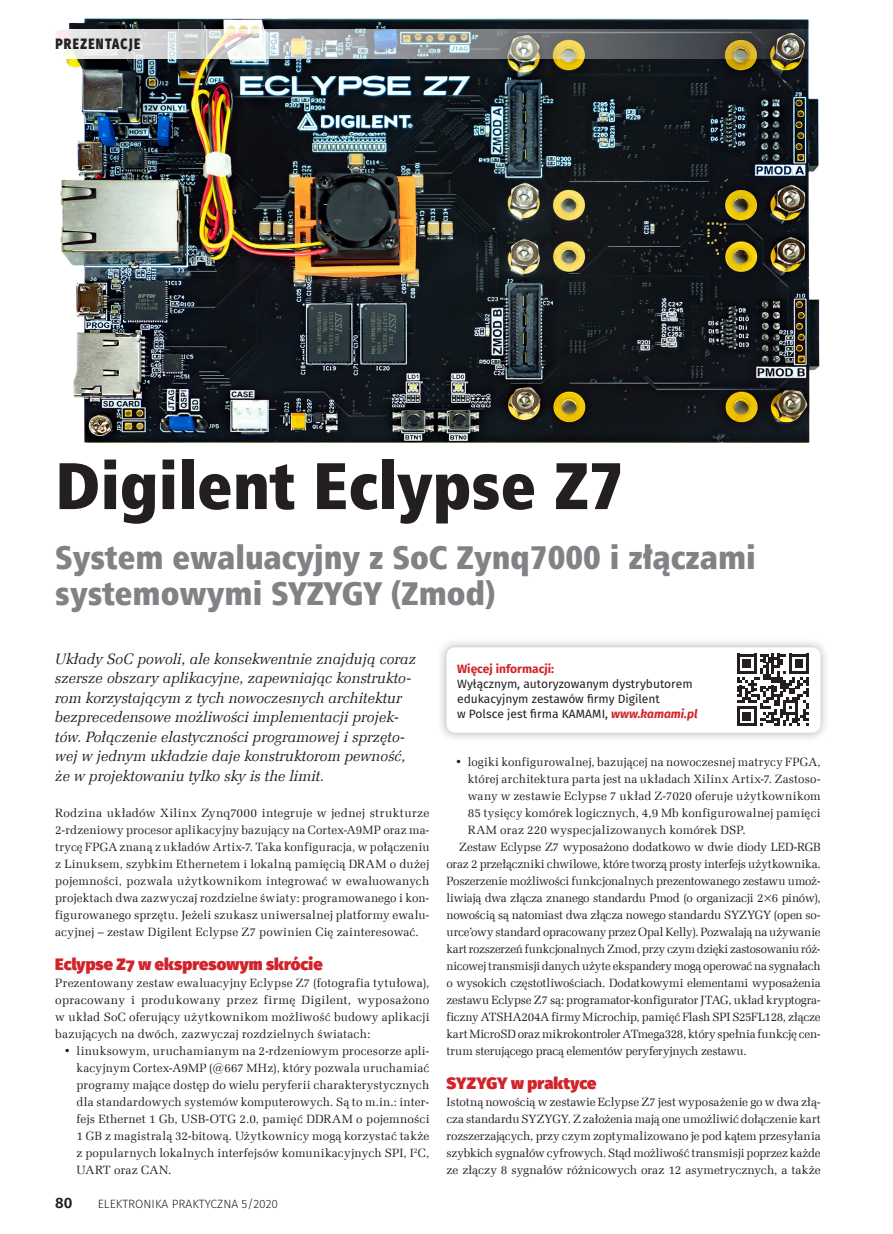
<style>
.page{position:relative;width:893px;height:1234px;background:#fff}
.page>*{position:absolute;margin:0;border:0;box-sizing:border-box;transform-origin:0 0}
._9_tytul{font:66px "Humnst 777 X Blk Cn EU";color:#231f20}
._0_podtytul{font:33px/36px "Humnst 777 X Blk Cn EU";color:#808285}
._3_Srodtytul{font:900 16.5px "Fira Sans";letter-spacing:.005em;color:#d1232a}
._2_lead_do_wszystkie{font:italic 15px/19.5px "Zapf Ellipt EU";color:#231f20}
.t1{font:800 15px "Fira Sans";letter-spacing:.11em;color:#231f20;scale:.8 1}
.t2{font:600 15px "Fira Sans";color:#231f20}
._1_Body{font:12px/17px "Zapf Ellipt EU";letter-spacing:.01em;color:#231f20;text-align:justify}
._7_tabela_trec{font:12px/15px "Fira Sans";color:#231f20}
.t3{font:300 12px "Fira Sans";color:#231f20}
._7_tabela_trec-2{font:700 12px "Fira Sans";color:#d1232a}
.s1{font-weight:700;font-style:italic;color:#d1232a}
</style>
<div class="page">
<img style="left:60px;top:18px;width:760px;height:424px">
<img style="left:55px;top:29px;width:765px;height:29px">
<div style="left:437px;top:637px;width:393px;height:105px;background:#231f20;opacity:.35"></div>
<div style="left:446px;top:647px;width:374px;height:85px;background:#fff;border-radius:9px"></div>
<svg style="left:737px;top:653px;width:72px;height:73px"></svg>
<p class="t1" style="left:55px;top:30px;width:108px">PREZENTACJE</p>
<p class="_9_tytul" style="left:55px;top:443px;width:571px">Digilent Eclypse Z7</p>
<p class="_0_podtytul" style="left:55px;top:540px;width:702px">System ewaluacyjny z SoC Zynq7000 i złączami systemowymi SYZYGY (Zmod)</p>
<p class="_2_lead_do_wszystkie" style="left:55px;top:649px;width:362px">Układy SoC powoli, ale konsekwentnie znajdują coraz szersze obszary aplikacyjne, zapewniając konstrukto&shy;rom korzystającym z tych nowoczesnych architektur bezprecedensowe możliwości implementacji projek&shy;tów. Połączenie elastyczności programowej i sprzęto&shy;wej w jednym układzie daje konstruktorom pewność, że w projektowaniu tylko sky is the limit.</p>
<p class="_1_Body" style="left:55px;top:804px;width:376px">Rodzina układów Xilinx Zynq7000 integruje w jednej strukturze 2-rdzeniowy procesor aplikacyjny bazujący na Cortex-A9MP oraz ma&shy;trycę FPGA znaną z układów Artix-7. Taka konfiguracja, w połączeniu z Linuksem, szybkim Ethernetem i lokalną pamięcią DRAM o dużej pojemności, pozwala użytkownikom integrować w ewaluowanych projektach dwa zazwyczaj rozdzielne światy: programowanego i kon&shy;figurowanego sprzętu. Jeżeli szukasz uniwersalnej platformy ewalu&shy;acyjnej – zestaw Digilent Eclypse Z7 powinien Cię zainteresować.</p>
<p class="_3_Srodtytul" style="left:55px;top:948px;width:269px">Eclypse Z7 w ekspresowym skrócie</p>
<p class="_1_Body" style="left:55px;top:974px;width:376px">Prezentowany zestaw ewaluacyjny Eclypse Z7 (fotografia tytułowa), opracowany i produkowany przez firmę Digilent, wyposażono w układ SoC oferujący użytkownikom możliwość budowy aplikacji bazujących na dwóch, zazwyczaj rozdzielnych światach:</p>
<p class="_1_Body" style="left:77px;top:1042px;width:354px;text-indent:-13px">• linuksowym, uruchamianym na 2-rdzeniowym procesorze apli&shy;kacyjnym Cortex-A9MP (@667 MHz), który pozwala uruchamiać programy mające dostęp do wielu peryferii charakterystycznych dla standardowych systemów komputerowych. Są to m.in.: inter&shy;fejs Ethernet 1 Gb, USB-OTG 2.0, pamięć DDRAM o pojemności 1 GB z magistralą 32-bitową. Użytkownicy mogą korzystać także z popularnych lokalnych interfejsów komunikacyjnych SPI, I<sup>2</sup>C, UART oraz CAN.</p>
<p class="t2" style="left:55px;top:1190px;width:19px">80</p>
<p class="t3" style="left:98px;top:1195px;width:182px">ELEKTRONIKA PRAKTYCZNA 5/2020</p>
<p class="_7_tabela_trec-2" style="left:457px;top:658px;width:99px">Więcej informacji:</p>
<p class="_7_tabela_trec" style="left:457px;top:676px;width:242px">Wyłącznym, autoryzowanym dystrybutorem edukacyjnym zestawów firmy Digilent<br>w Polsce jest firma KAMAMI, <span class="s1">www.kamami.pl</span></p>
<p class="_1_Body" style="left:468px;top:753px;width:354px;text-indent:-13px">• logiki konfigurowalnej, bazującej na nowoczesnej matrycy FPGA, której architektura parta jest na układach Xilinx Artix-7. Zastoso&shy;wany w zestawie Eclypse 7 układ Z-7020 oferuje użytkownikom 85 tysięcy komórek logicznych, 4,9 Mb konfigurowalnej pamięci RAM oraz 220 wyspecjalizowanych komórek DSP.</p>
<p class="_1_Body" style="left:446px;top:838px;width:376px;text-indent:13px">Zestaw Eclypse Z7 wyposażono dodatkowo w dwie diody LED-RGB oraz 2 przełączniki chwilowe, które tworzą prosty interfejs użytkownika.<br>Poszerzenie możliwości funkcjonalnych prezentowanego zestawu umoż&shy;liwiają dwa złącza znanego standardu Pmod (o organizacji 2×6 pinów), nowością są natomiast dwa złącza nowego standardu SYZYGY (open so&shy;urce’owy standard opracowany przez Opal Kelly). Pozwalają na używanie kart rozszerzeń funkcjonalnych Zmod, przy czym dzięki zastosowaniu róż&shy;nicowej transmisji danych użyte ekspandery mogą operować na sygnałach o wysokich częstotliwościach. Dodatkowymi elementami wyposażenia zestawu Eclypse Z7 są: programator-konfigurator JTAG, układ kryptogra&shy;ficzny ATSHA204A firmy Microchip, pamięć Flash SPI S25FL128, złącze kart MicroSD oraz mikrokontroler ATmega328, który spełnia funkcję cen&shy;trum sterującego pracą elementów peryferyjnych zestawu.</p>
<p class="_3_Srodtytul" style="left:446px;top:1067px;width:151px">SYZYGY w praktyce</p>
<p class="_1_Body" style="left:446px;top:1093px;width:376px">Istotną nowością w zestawie Eclypse Z7 jest wyposażenie go w dwa złą&shy;cza standardu SYZYGY. Z założenia mają one umożliwić dołączenie kart rozszerzających, przy czym zoptymalizowano je pod kątem przesyłania szybkich sygnałów cyfrowych. Stąd możliwość transmisji poprzez każde ze złączy 8 sygnałów różnicowych oraz 12 asymetrycznych, a także</p>
</div>
